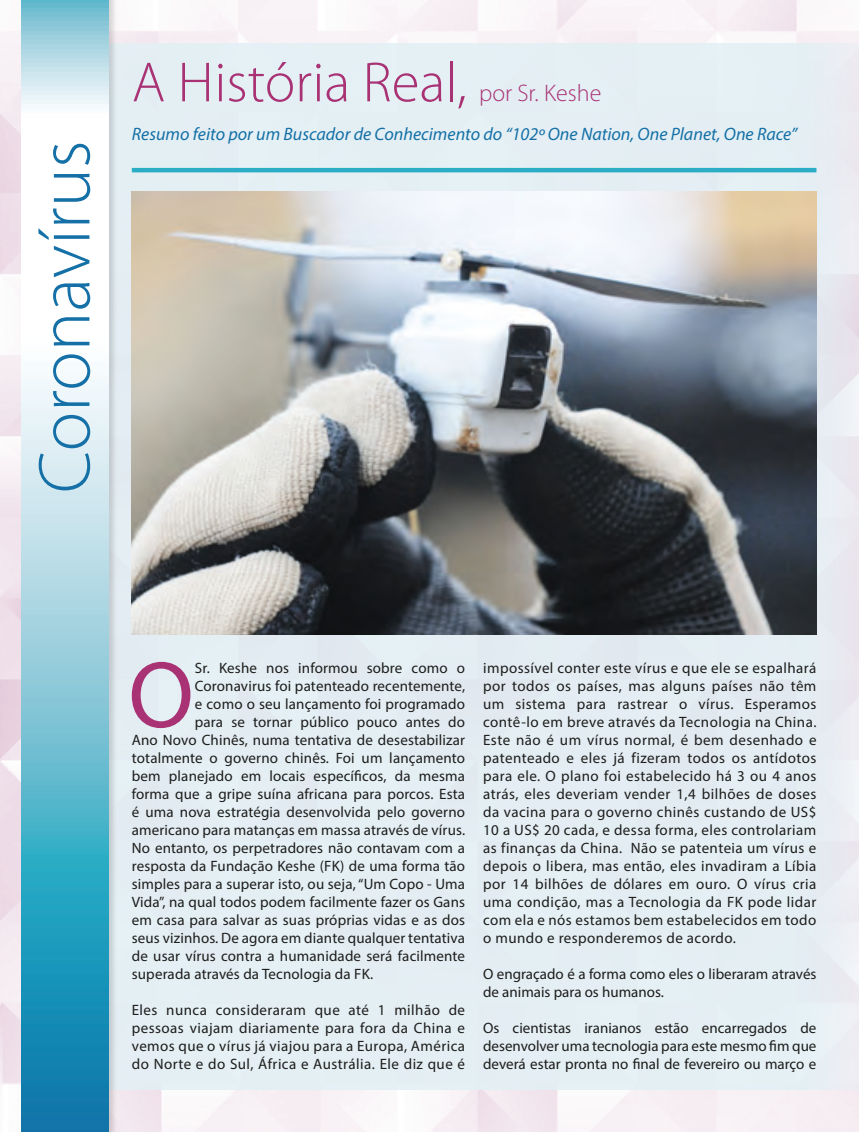
<style>
.page{position:relative;width:859px;height:1132px;background:#fff}
.page>*{position:absolute;margin:0;border:0;box-sizing:border-box;transform-origin:0 0}
.t1{font:95.1px "Myriad Pro";color:#a93275}
.t2{font:300 74.1px "Myriad Pro";color:#1470a6}
.t3{font:300 57px "Myriad Pro";color:#a93275}
.t4{font:300 24px "Myriad Pro";color:#a93275}
.t5{font:italic 18px "Myriad Pro";color:#1470a6}
.t6{font:15px/18px "Myriad Pro";letter-spacing:.01em;color:#1d1d1b;text-align:justify}
</style>
<div class="page">
<div style="left:70px;top:43px;width:789px;height:1046px;background:#e2f0f5"></div>
<div style="left:21px;top:0;width:96px;height:1131px;background:#1d1d1b;opacity:.16"></div>
<svg style="left:21px;top:0;width:87px;height:1131px"></svg>
<img style="left:132px;top:191px;width:684px;height:443px">
<hr style="left:132px;top:168px;width:684px;height:4px;background:#2baec5">
<p class="t2" style="left:20px;top:493px;width:354px;rotate:-90deg">Coronavírus</p>
<p class="t3" style="left:132px;top:48px;width:336px">A História Real,</p>
<p class="t4" style="left:479px;top:79px;width:124px">por Sr. Keshe</p>
<p class="t5" style="left:132px;top:123px;width:667px">Resumo feito por um Buscador de Conhecimento do “102º One Nation, One Planet, One Race”</p>
<p class="t1" style="left:128px;top:636px;width:67px">O</p>
<p class="t6" style="left:195px;top:658px;width:272px">Sr. Keshe nos informou sobre como o</p>
<p class="t6" style="left:195px;top:676px;width:272px">Coronavirus foi patenteado recentemente,</p>
<p class="t6" style="left:195px;top:694px;width:272px">e como o seu lançamento foi programado</p>
<p class="t6" style="left:195px;top:712px;width:272px">para se tornar público pouco antes do</p>
<p class="t6" style="left:132px;top:730px;width:335px">Ano Novo Chinês, numa tentativa de desestabilizar</p>
<p class="t6" style="left:132px;top:748px;width:335px">totalmente o governo chinês. Foi um lançamento</p>
<p class="t6" style="left:132px;top:766px;width:335px">bem planejado em locais específicos, da mesma</p>
<p class="t6" style="left:132px;top:784px;width:335px">forma que a gripe suína africana para porcos. Esta</p>
<p class="t6" style="left:132px;top:802px;width:335px">é uma nova estratégia desenvolvida pelo governo</p>
<p class="t6" style="left:132px;top:820px;width:335px">americano para matanças em massa através de vírus.</p>
<p class="t6" style="left:132px;top:838px;width:335px">No entanto, os perpetradores não contavam com a</p>
<p class="t6" style="left:132px;top:856px;width:335px">resposta da Fundação Keshe (FK) de uma forma tão</p>
<p class="t6" style="left:132px;top:874px;width:335px">simples para a superar isto, ou seja, “Um Copo - Uma</p>
<p class="t6" style="left:132px;top:892px;width:335px">Vida”, na qual todos podem facilmente fazer os Gans</p>
<p class="t6" style="left:132px;top:910px;width:335px">em casa para salvar as suas próprias vidas e as dos</p>
<p class="t6" style="left:132px;top:928px;width:335px">seus vizinhos. De agora em diante qualquer tentativa</p>
<p class="t6" style="left:132px;top:946px;width:335px">de usar vírus contra a humanidade será facilmente</p>
<p class="t6" style="left:132px;top:964px;width:243px">superada através da Tecnologia da FK.</p>
<p class="t6" style="left:132px;top:1000px;width:335px">Eles nunca consideraram que até 1 milhão de pessoas viajam diariamente para fora da China e vemos que o vírus já viajou para a Europa, América do Norte e do Sul, África e Austrália. Ele diz que é</p>
<p class="t6" style="left:483px;top:658px;width:335px">impossível conter este vírus e que ele se espalhará por todos os países, mas alguns países não têm um sistema para rastrear o vírus. Esperamos contê-lo em breve através da Tecnologia na China.<br>Este não é um vírus normal, é bem desenhado e patenteado e eles já fizeram todos os antídotos para ele. O plano foi estabelecido há 3 ou 4 anos atrás, eles deveriam vender 1,4 bilhões de doses da vacina para o governo chinês custando de US$ 10 a US$ 20 cada, e dessa forma, eles controlariam as finanças da China. Não se patenteia um vírus e depois o libera, mas então, eles invadiram a Líbia por 14 bilhões de dólares em ouro. O vírus cria uma condição, mas a Tecnologia da FK pode lidar com ela e nós estamos bem estabelecidos em todo o mundo e responderemos de acordo.</p>
<p class="t6" style="left:483px;top:964px;width:335px">O engraçado é a forma como eles o liberaram através de animais para os humanos.</p>
<p class="t6" style="left:483px;top:1018px;width:335px">Os cientistas iranianos estão encarregados de desenvolver uma tecnologia para este mesmo fim que deverá estar pronta no final de fevereiro ou março e</p>
</div>
